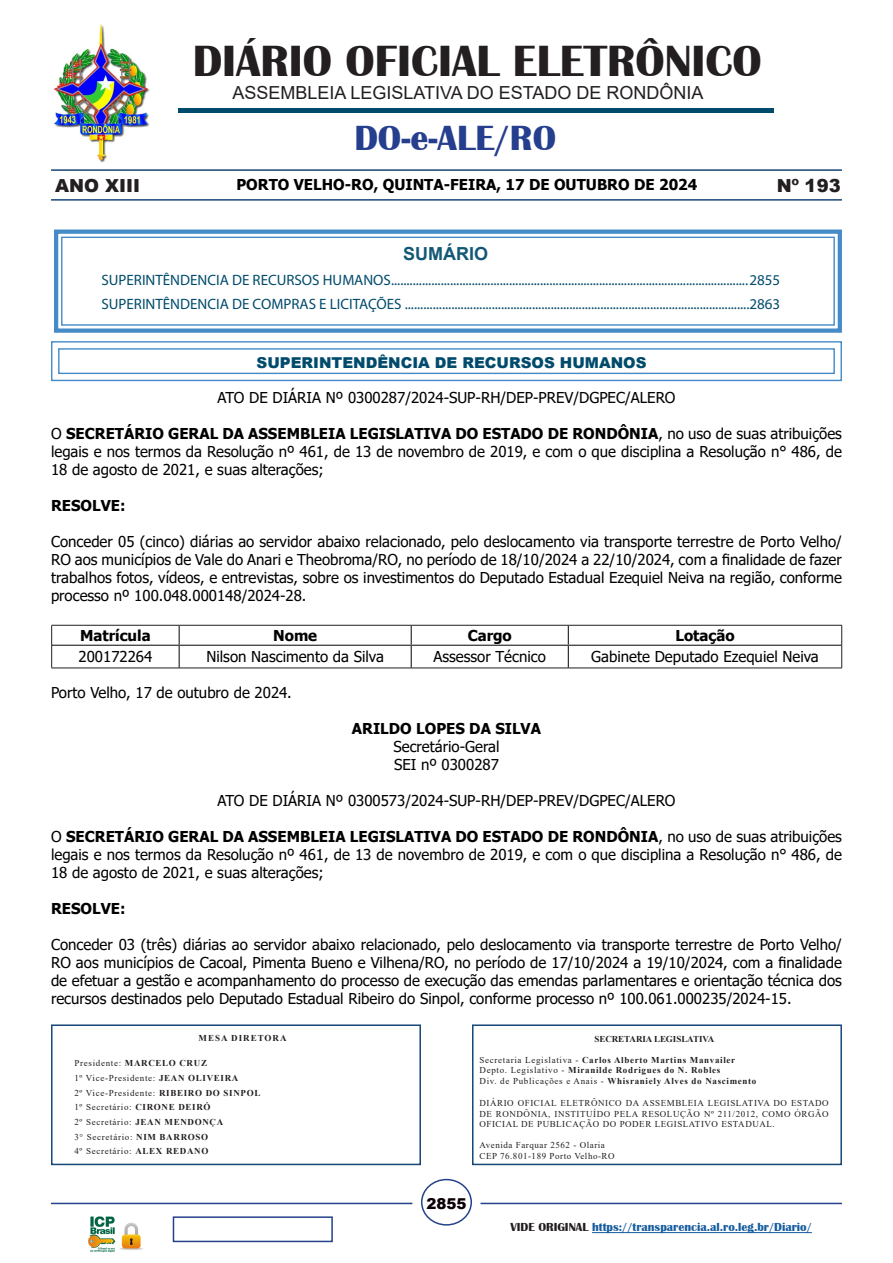
<style>
.page{position:relative;width:893px;height:1263px;background:#fff}
.page>*{position:absolute;margin:0;border:0;box-sizing:border-box;transform-origin:0 0}
.t1{font:700 45px "Britannic";color:#231f20}
.t2{font:700 36px "Britannic";color:#253f8e}
.t3{font:18px "Arial";color:#231f20}
.t4{font:900 18px "Arial";color:#231f20}
.t5{font:700 18px "Arial";color:#004b6c}
.t6{font:15px/18px "Tahoma";color:#000;text-align:justify}
.t7{font:15px "Myriad Pro";color:#004b6c}
.t8{font:700 15px "Tahoma";color:#000}
.t9{font:700 15px "Tahoma";color:#000003}
.t10{font:900 15px "Arial";color:#004b6c}
.t11{font:900 15px "Arial";color:#0c0008}
.t12{font:700 12px "Britannic";color:#175d9e}
.t13{font:9px/14.7px "Times New Roman";letter-spacing:.06em;color:#231f20}
.t14{font:700 9px/10.5px "Times New Roman";letter-spacing:.075em;color:#231f20}
.t15{font:700 9px "Times New Roman";letter-spacing:-.005em;color:#231f20}
.t16{font:700 9px "Times New Roman";letter-spacing:.11em;color:#231f20}
.s1{font-weight:700}
.s2{font-weight:400}
.s3{color:#231f20}
</style>
<div class="page">
<hr style="left:51px;top:199px;width:791px;height:2px;background:#174679">
<img style="left:53px;top:24px;width:97px;height:139px">
<div style="left:173px;top:1216px;width:160px;height:26px;background:#fff;border:2px solid #24418a"></div>
<hr style="left:51px;top:1203px;width:361px;height:1px;background:#24418a">
<hr style="left:480px;top:1203px;width:362px;height:1px;background:#24418a">
<img style="left:88px;top:1216px;width:55px;height:37px">
<hr style="left:592px;top:1232px;width:220px;height:1px;background:#175d9e">
<div style="left:421px;top:1179px;width:51px;height:46px;border:2px solid #24418a;border-radius:50%"></div>
<div style="left:179px;top:108px;width:595px;height:5px;background:#004b6c"></div>
<div style="left:51px;top:1024px;width:370px;height:141px;border:2px solid #174679"></div>
<div style="left:472px;top:1024px;width:370px;height:141px;border:2px solid #174679"></div>
<hr style="left:51px;top:169px;width:791px;height:2px;background:#174679">
<svg style="left:51px;top:341px;width:791px;height:41px"></svg>
<div style="left:58px;top:348px;width:777px;height:26px;border:1px solid #3683c4"></div>
<hr style="left:52px;top:645px;width:127px;height:1px;background:#231f20">
<hr style="left:179px;top:645px;width:232px;height:1px;background:#231f20">
<svg style="left:179px;top:626px;width:1px;height:42px"></svg>
<hr style="left:411px;top:645px;width:157px;height:1px;background:#231f20">
<svg style="left:411px;top:626px;width:1px;height:42px"></svg>
<hr style="left:568px;top:645px;width:273px;height:1px;background:#231f20">
<svg style="left:568px;top:626px;width:1px;height:42px"></svg>
<hr style="left:51px;top:625px;width:128px;height:1px;background:#231f20">
<hr style="left:179px;top:625px;width:232px;height:1px;background:#231f20">
<hr style="left:411px;top:625px;width:157px;height:1px;background:#231f20">
<hr style="left:568px;top:625px;width:274px;height:1px;background:#231f20">
<svg style="left:51px;top:625px;width:1px;height:43px"></svg>
<svg style="left:841px;top:625px;width:1px;height:43px"></svg>
<hr style="left:51px;top:668px;width:128px;height:1px;background:#231f20">
<hr style="left:179px;top:668px;width:232px;height:1px;background:#231f20">
<hr style="left:411px;top:668px;width:157px;height:1px;background:#231f20">
<hr style="left:568px;top:668px;width:274px;height:1px;background:#231f20">
<svg style="left:54px;top:229px;width:788px;height:104px"></svg>
<div style="left:61px;top:237px;width:774px;height:89px;border:1px solid #3683c4"></div>
<h1 class="t1" style="left:193px;top:36px;width:571px">DIÁRIO OFICIAL ELETRÔNICO</h1>
<p class="t3" style="left:232px;top:80px;width:473px">ASSEMBLEIA LEGISLATIVA DO ESTADO DE RONDÔNIA</p>
<h2 class="t2" style="left:354px;top:118px;width:203px">DO-e-ALE/RO</h2>
<p class="t9" style="left:236px;top:174px;width:462px">PORTO VELHO-RO, QUINTA-FEIRA, 17 DE OUTUBRO DE 2024</p>
<p class="t4" style="left:55px;top:173px;width:87px">ANO XIII</p>
<p class="t4" style="left:777px;top:172px;width:65px">Nº 193</p>
<p class="t5" style="left:403px;top:241px;width:86px">SUMÁRIO</p>
<p class="t7" style="left:101px;top:271px;width:680px">SUPERINTÊNDENCIA DE RECURSOS HUMANOS...................................................................................................................2855</p>
<p class="t7" style="left:101px;top:295px;width:680px">SUPERINTÊNDENCIA DE COMPRAS E LICITAÇÕES ...............................................................................................................2863</p>
<p class="t10" style="left:257px;top:352px;width:391px">SUPERINTENDÊNCIA DE RECURSOS HUMANOS</p>
<p class="t6" style="left:217px;top:389px;width:460px">ATO DE DIÁRIA Nº 0300287/2024-SUP-RH/DEP-PREV/DGPEC/ALERO</p>
<p class="t6" style="left:51px;top:425px;width:792px">O <span class="s1">SECRETÁRIO GERAL DA ASSEMBLEIA LEGISLATIVA DO ESTADO DE RONDÔNIA</span>, no uso de suas atribuições legais e nos termos da Resolução nº 461, de 13 de novembro de 2019, e com o que disciplina a Resolução n° 486, de 18 de agosto de 2021, e suas alterações;</p>
<p class="t8" style="left:51px;top:495px;width:76px">RESOLVE:</p>
<p class="t6" style="left:51px;top:533px;width:792px">Conceder 05 (cinco) diárias ao servidor abaixo relacionado, pelo deslocamento via transporte terrestre de Porto Velho/ RO aos municípios de Vale do Anari e Theobroma/RO, no período de 18/10/2024 a 22/10/2024, com a finalidade de fazer trabalhos fotos, vídeos, e entrevistas, sobre os investimentos do Deputado Estadual Ezequiel Neiva na região, conforme processo nº 100.048.000148/2024-28.</p>
<p class="t8" style="left:80px;top:625px;width:72px">Matrícula</p>
<p class="t8" style="left:273px;top:625px;width:46px">Nome</p>
<p class="t8" style="left:468px;top:625px;width:46px">Cargo</p>
<p class="t8" style="left:675px;top:625px;width:61px">Lotação</p>
<p class="t6" style="left:79px;top:649px;width:75px">200172264</p>
<p class="t6" style="left:206px;top:649px;width:179px">Nilson Nascimento da Silva</p>
<p class="t6" style="left:434px;top:649px;width:114px">Assessor Técnico</p>
<p class="t6" style="left:591px;top:649px;width:229px">Gabinete Deputado Ezequiel Neiva</p>
<p class="t6" style="left:51px;top:684px;width:242px">Porto Velho, 17 de outubro de 2024.</p>
<p class="t8" style="left:352px;top:718px;width:191px">ARILDO LOPES DA SILVA</p>
<p class="t6" style="left:393px;top:738px;width:108px">Secretário-Geral</p>
<p class="t6" style="left:394px;top:756px;width:106px">SEI nº 0300287</p>
<p class="t6" style="left:217px;top:792px;width:460px">ATO DE DIÁRIA Nº 0300573/2024-SUP-RH/DEP-PREV/DGPEC/ALERO</p>
<p class="t6" style="left:51px;top:828px;width:792px">O <span class="s1">SECRETÁRIO GERAL DA ASSEMBLEIA LEGISLATIVA DO ESTADO DE RONDÔNIA</span>, no uso de suas atribuições legais e nos termos da Resolução nº 461, de 13 de novembro de 2019, e com o que disciplina a Resolução n° 486, de 18 de agosto de 2021, e suas alterações;</p>
<p class="t8" style="left:51px;top:898px;width:76px">RESOLVE:</p>
<p class="t6" style="left:51px;top:936px;width:792px">Conceder 03 (três) diárias ao servidor abaixo relacionado, pelo deslocamento via transporte terrestre de Porto Velho/ RO aos municípios de Cacoal, Pimenta Bueno e Vilhena/RO, no período de 17/10/2024 a 19/10/2024, com a finalidade de efetuar a gestão e acompanhamento do processo de execução das emendas parlamentares e orientação técnica dos recursos destinados pelo Deputado Estadual Ribeiro do Sinpol, conforme processo nº 100.061.000235/2024-15.</p>
<p class="t16" style="left:199px;top:1031px;width:89px">MESA DIRETORA</p>
<p class="t13" style="left:74px;top:1055px;width:187px">Presidente: <span class="s1">MARCELO CRUZ<br></span>1º Vice-Presidente: <span class="s1">JEAN OLIVEIRA<br></span>2º Vice-Presidente: <span class="s1">RIBEIRO DO SINPOL<br></span>1º Secretário: <span class="s1">CIRONE DEIRÓ<br></span>2º Secretário: <span class="s1">JEAN MENDONÇA<br></span>3° Secretário: <span class="s1">NIM BARROSO<br></span>4º Secretário: <span class="s1">ALEX REDANO</span></p>
<p class="t15" style="left:594px;top:1032px;width:121px">SECRETARIA LEGISLATIVA</p>
<p class="t14" style="left:479px;top:1054px;width:278px"><span class="s2">Secretaria Legislativa -</span> Carlos Alberto Martins Manvailer<br><span class="s2">Depto. Legislativo -</span> Miranilde Rodrigues do N. Robles<br><span class="s2">Div. de Publicações e Anais -</span> Whisraniely Alves do Nascimento</p>
<p class="t13" style="left:479px;top:1098px;width:351px;line-height:10.5px;text-align:justify">DIÁRIO OFICIAL ELETRÔNICO DA ASSEMBLEIA LEGISLATIVA DO ESTADO DE RONDÔNIA, INSTITUÍDO PELA RESOLUÇÃO Nº 211/2012, COMO ÓRGÃO OFICIAL DE PUBLICAÇÃO DO PODER LEGISLATIVO ESTADUAL.</p>
<p class="t13" style="left:479px;top:1139px;width:137px;line-height:11.1px">Avenida Farquar 2562 - Olaria<br>CEP 76.801-189 Porto Velho-RO</p>
<p class="t11" style="left:426px;top:1192px;width:42px">2855</p>
<p class="t12" style="left:510px;top:1220px;width:303px"><span class="s3">VIDE ORIGINAL</span> https://transparencia.al.ro.leg.br/Diario/</p>
</div>
